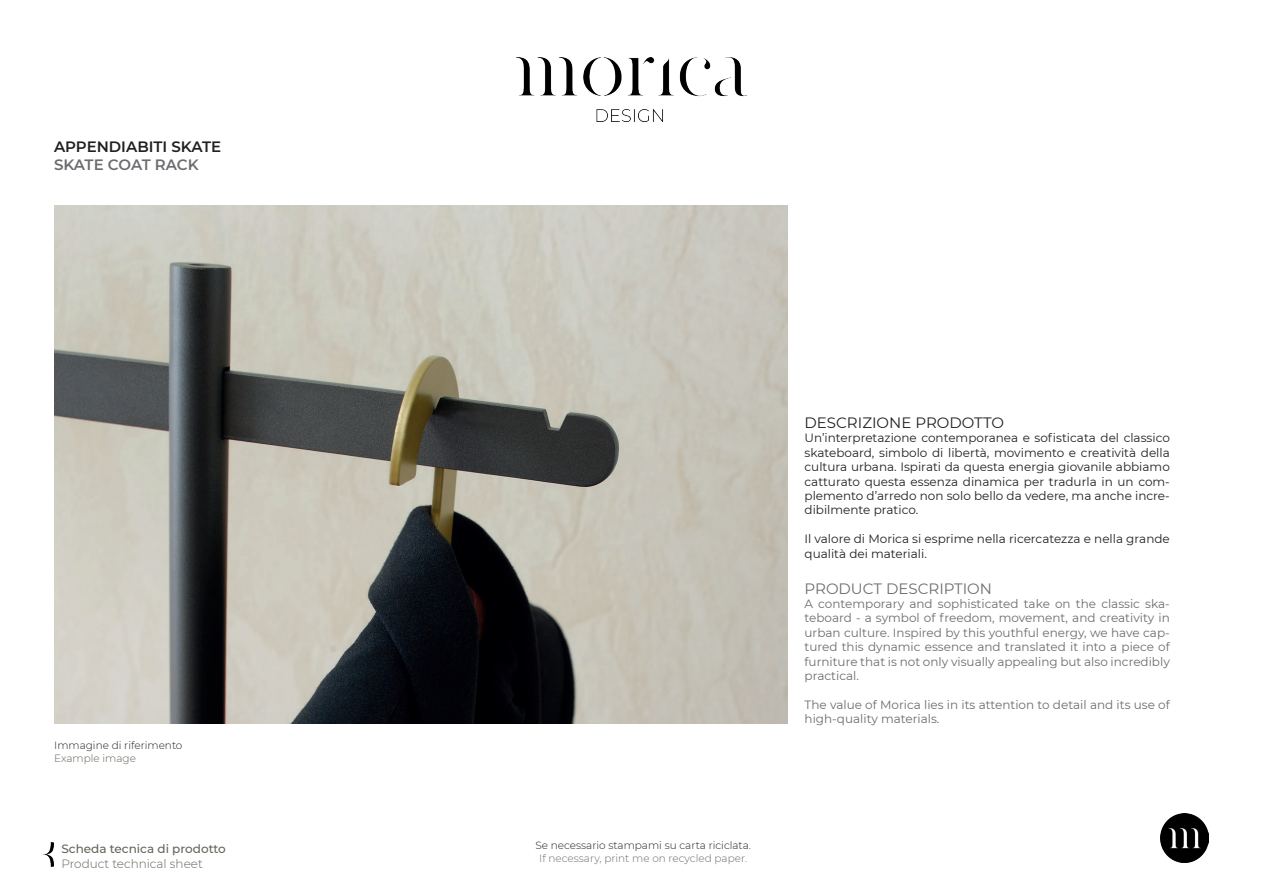
<style>
.page{position:relative;width:1263px;height:893px;background:#fff}
.page>*{position:absolute;margin:0;border:0;box-sizing:border-box;transform-origin:0 0}
.t1{font:15px "Montserrat";color:#231f20}
.t2{font:15px "Montserrat";color:#6c6d70}
.t3{font:600 15px "Montserrat";color:#231f20}
.t4{font:600 15px "Montserrat";letter-spacing:-.01em;color:#6c6d70}
.t5{font:12px/14.4px "Montserrat";color:#231f20;text-align:justify}
.t6{font:12px/14.4px "Montserrat";color:#6c6d70;text-align:justify}
.t7{font:500 12px "Montserrat";color:#656357}
.t8{font:300 12px "Montserrat";color:#656357}
.t9{font:300 10.5px "Montserrat";color:#231f20}
.t10{font:300 10.5px "Montserrat";color:#6c6d70}
.t11{font:300 10.5px "Montserrat";color:#656357}
</style>
<div class="page">
<img style="left:1160px;top:814px;width:49px;height:48px">
<img style="left:44px;top:843px;width:10px;height:24px">
<img style="left:54px;top:206px;width:733px;height:517px">
<img style="left:519px;top:58px;width:228px;height:63px">
<p class="t3" style="left:54px;top:136px;width:169px">APPENDIABITI SKATE</p>
<p class="t4" style="left:54px;top:154px;width:146px">SKATE COAT RACK</p>
<p class="t9" style="left:54px;top:738px;width:130px">Immagine di riferimento</p>
<p class="t11" style="left:54px;top:751px;width:83px">Example image</p>
<p class="t7" style="left:61px;top:841px;width:166px">Scheda tecnica di prodotto</p>
<p class="t8" style="left:61px;top:855px;width:143px">Product technical sheet</p>
<p class="t9" style="left:535px;top:838px;width:217px">Se necessario stampami su carta riciclata.</p>
<p class="t10" style="left:539px;top:851px;width:209px">If necessary, print me on recycled paper.</p>
<p class="t1" style="left:804px;top:412px;width:201px">DESCRIZIONE PRODOTTO</p>
<p class="t5" style="left:804px;top:430px;width:367px">Un’interpretazione contemporanea e sofisticata del classico skateboard, simbolo di libertà, movimento e creatività della cultura urbana. Ispirati da questa energia giovanile abbiamo catturato questa essenza dinamica per tradurla in un com&shy;plemento d’arredo non solo bello da vedere, ma anche incre&shy;dibilmente pratico.</p>
<p class="t5" style="left:804px;top:531px;width:367px">Il valore di Morica si esprime nella ricercatezza e nella grande qualità dei materiali.</p>
<p class="t2" style="left:804px;top:578px;width:189px">PRODUCT DESCRIPTION</p>
<p class="t6" style="left:804px;top:596px;width:367px">A contemporary and sophisticated take on the classic ska&shy;teboard - a symbol of freedom, movement, and creativity in urban culture. Inspired by this youthful energy, we have cap&shy;tured this dynamic essence and translated it into a piece of furniture that is not only visually appealing but also incredibly practical.</p>
<p class="t6" style="left:804px;top:697px;width:367px">The value of Morica lies in its attention to detail and its use of high-quality materials.</p>
</div>
